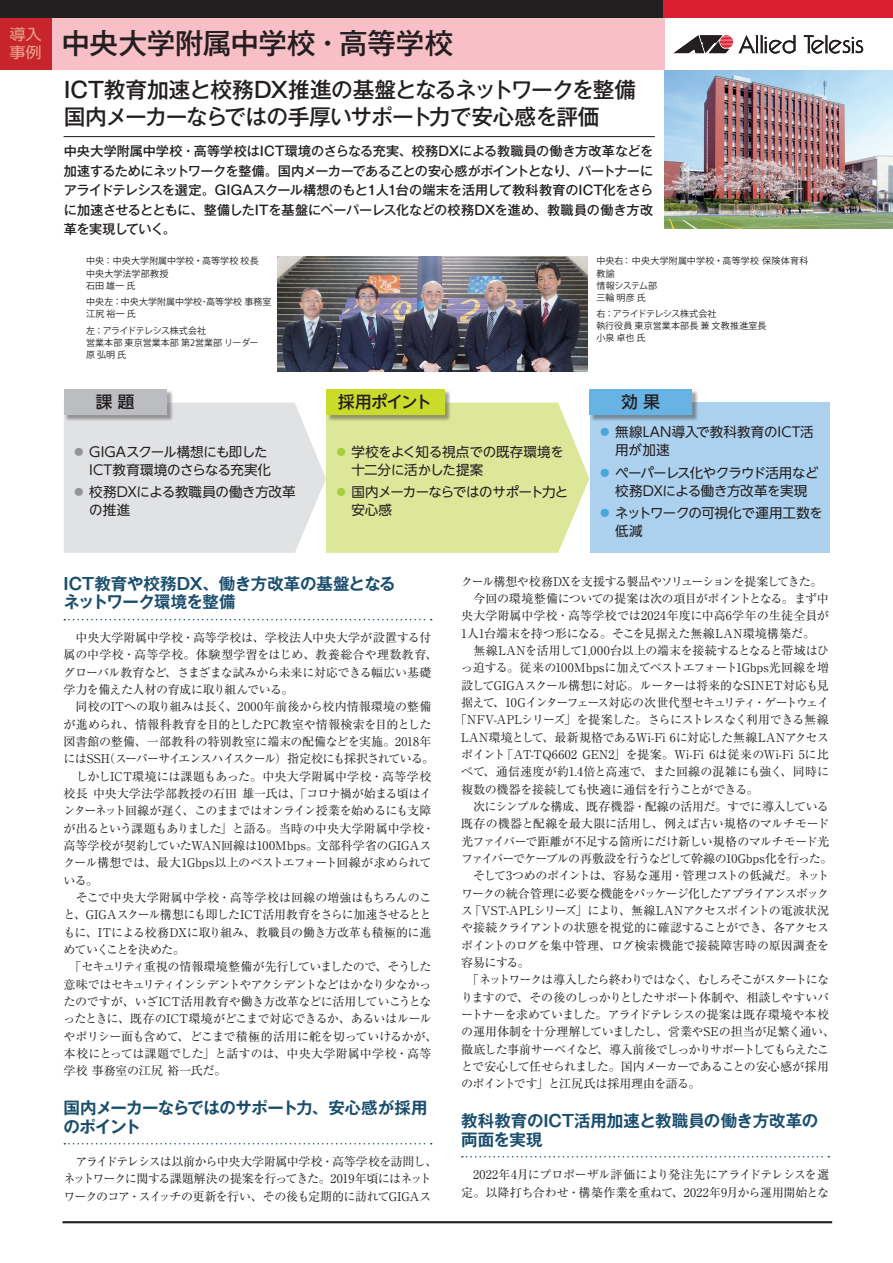
<style>
.page{position:relative;width:893px;height:1263px;background:#fff}
.page>*{position:absolute;margin:0;border:0;box-sizing:border-box;transform-origin:0 0}
.t1{font:500 28.5px "Gothic MB101 Pro";letter-spacing:-.01em;color:#231f20}
.t2{font:500 21.75px/27px "Gothic MB101 Pro";letter-spacing:-.04em;color:#231f20}
.t3{font:700 16.5px/18.8px "Gothic MB101 Pro De";letter-spacing:-.02em;color:#1a4e6e}
.t4{font:500 16.5px "UD Shin Go NT Pro";letter-spacing:-.075em;color:#231f20}
.t5{font:15px "UD Shin Go NT Pr 6 N";color:#e6a58e;scale:1.08 1}
.t6{font:13.5px/18px "UD Shin Go NT Pro";letter-spacing:-.02em;color:#231f20}
.t7{font:13.5px/18px "UD Shin Go NT Pro";letter-spacing:.01em;color:#231f20}
.t8{font:13.5px/18px "UD Shin Go NT Pro";letter-spacing:-.045em;color:#231f20}
.t9{font:500 13.2px/19.5px "Gothic MB101 Pro";letter-spacing:-.02em;color:#231f20;text-align:justify}
.t10{font:12px/17.4px "Ryumin Pro";letter-spacing:-.03em;color:#231f20}
.t11{font:12px/17.4px "Ryumin Pro";letter-spacing:-.05em;color:#231f20}
.t12{font:12px "Ryumin Pro";letter-spacing:.01em;color:#231f20}
.t13{font:12px "Ryumin Pro";letter-spacing:-.065em;color:#231f20}
.t14{font:12px "Ryumin Pro";letter-spacing:-.01em;color:#231f20}
.t15{font:12px "Ryumin Pro";letter-spacing:-.105em;color:#231f20}
.t16{font:12px "Ryumin Pro";letter-spacing:-.095em;color:#231f20}
.t17{font:12px "Ryumin Pro";letter-spacing:-.08em;color:#231f20}
.t18{font:12px "Ryumin Pro";color:#231f20}
.t19{font:12px "Ryumin Pro";letter-spacing:-.075em;color:#231f20}
.t20{font:12px "Ryumin Pro";letter-spacing:-.055em;color:#231f20}
.t21{font:12px "Ryumin Pro";letter-spacing:-.005em;color:#231f20}
.t22{font:9px/12.3px "Koz Go Pr 6 N";letter-spacing:.005em;color:#231f20}
</style>
<div class="page">
<hr style="left:63px;top:1221px;width:769px;height:2px;background:#231f20">
<div style="left:32px;top:13px;width:632px;height:57px;background:#f9bfc6"></div>
<div style="left:0;top:13px;width:51px;height:57px;background:#c8242b"></div>
<img style="left:664px;top:70px;width:229px;height:158px">
<hr style="left:64px;top:136px;width:591px;height:1px;background:#231f20">
<div style="left:644px;top:0;width:249px;height:17px;background:#db1e30"></div>
<div style="left:0;top:0;width:663px;height:17px;background:#231f20"></div>
<svg style="left:674px;top:35px;width:122px;height:19px"></svg>
<svg style="left:804px;top:35px;width:59px;height:19px"></svg>
<div style="left:590px;top:403px;width:239px;height:150px;background:#acd1ee"></div>
<div style="left:65px;top:390px;width:108px;height:31px;background:#231f20;opacity:.4"></div>
<div style="left:64px;top:389px;width:103px;height:26px;background:#bcbdc0"></div>
<div style="left:327px;top:390px;width:124px;height:31px;background:#231f20;opacity:.4"></div>
<div style="left:326px;top:389px;width:118px;height:26px;background:#cadb2a"></div>
<div style="left:590px;top:390px;width:109px;height:31px;background:#231f20;opacity:.4"></div>
<div style="left:589px;top:389px;width:103px;height:26px;background:#67b3e3"></div>
<svg style="left:64px;top:619px;width:368px;height:1px"></svg>
<svg style="left:64px;top:1143px;width:368px;height:1px"></svg>
<svg style="left:462px;top:1156px;width:367px;height:1px"></svg>
<img style="left:278px;top:256px;width:310px;height:115px">
<svg style="left:64px;top:403px;width:525px;height:150px"></svg>
<p class="t5" style="left:9px;top:22px;width:31px">導入</p>
<h1 class="t1" style="left:62px;top:20px;width:393px">中央大学附属中学校・高等学校</h1>
<h2 class="t2" style="left:64px;top:73px;width:574px">ICT教育加速と校務DX推進の基盤となるネットワークを整備国内メーカーならではの手厚いサポート力で安心感を評価</h2>
<p class="t9" style="left:64px;top:140px;width:591px">中央大学附属中学校・高等学校はICT環境のさらなる充実、校務DXによる教職員の働き方改革などを加速するためにネットワークを整備。国内メーカーであることの安心感がポイントとなり、パートナーにアライドテレシスを選定。GIGAスクール構想のもと1人1台の端末を活用して教科教育のICT化をさらに加速させるとともに、整備したITを基盤にペーパーレス化などの校務DXを進め、教職員の働き方改革を実現していく。</p>
<p class="t5" style="left:9px;top:40px;width:31px">事例</p>
<p class="t22" style="left:86px;top:255px;width:174px">中央 ：中央大学附属中学校・高等学校 校長中央大学法学部教授<br>石田 雄一 氏</p>
<p class="t22" style="left:86px;top:296px;width:187px">中央左：中央大学附属中学校･高等学校 事務室江尻 裕一 氏</p>
<p class="t22" style="left:86px;top:324px;width:174px">左：アライドテレシス株式会社<br>営業本部 東京営業本部 第2営業部 リーダー原 弘明 氏</p>
<p class="t22" style="left:596px;top:255px;width:214px">中央右：中央大学附属中学校・高等学校 保険体育科教諭<br>情報システム部<br>三輪 明彦 氏</p>
<p class="t22" style="left:596px;top:308px;width:172px">右：アライドテレシス株式会社<br>執行役員 東京営業本部長 兼 文教推進室長小泉 卓也 氏　</p>
<h3 class="t4" style="left:96px;top:388px;width:40px">課 題</h3>
<h3 class="t4" style="left:338px;top:388px;width:95px">採用ポイント</h3>
<h3 class="t4" style="left:622px;top:388px;width:40px">効 果</h3>
<p class="t6" style="left:89px;top:442px;width:183px">GIGAスクール構想にも即した<br>ICT教育環境のさらなる充実化</p>
<p class="t6" style="left:89px;top:482px;width:208px">校務DXによる教職員の働き方改革の推進</p>
<p class="t6" style="left:351px;top:442px;width:214px">学校をよく知る視点での既存環境を十二分に活かした提案</p>
<p class="t8" style="left:351px;top:482px;width:218px">国内メーカーならではのサポート力と安心感</p>
<p class="t7" style="left:615px;top:423px;width:200px">無線LAN導入で教科教育のICT活用が加速</p>
<p class="t6" style="left:615px;top:463px;width:205px">ペーパーレス化やクラウド活用など校務DXによる働き方改革を実現</p>
<p class="t6" style="left:615px;top:503px;width:209px">ネットワークの可視化で運用工数を低減</p>
<h3 class="t3" style="left:64px;top:572px;width:334px">ICT教育や校務DX、働き方改革の基盤となるネットワーク環境を整備</h3>
<p class="t10" style="left:64px;top:628px;width:375px">　中央大学附属中学校・高等学校は、学校法人中央大学が設置する付属の中学校・高等学校。体験型学習をはじめ、教養総合や理数教育、グローバル教育など、さまざまな試みから未来に対応できる幅広い基礎学力を備えた人材の育成に取り組んでいる。<br>　同校のITへの取り組みは長く、2000年前後から校内情報環境の整備が進められ、情報科教育を目的としたPC教室や情報検索を目的とした図書館の整備、一部教科の特別教室に端末の配備などを実施。2018年にはSSH（スーパーサイエンスハイスクール）指定校にも採択されている。　しかしICT環境には課題もあった。中央大学附属中学校・高等学校校長 中央大学法学部教授の石田 雄一氏は、「コロナ禍が始まる頃はインターネット回線が遅く、このままではオンライン授業を始めるにも支障が出るという課題もありました」と語る。当時の中央大学附属中学校・高等学校が契約していたWAN回線は100Mbps。文部科学省のGIGAスクール構想では、最大1Gbps以上のベストエフォート回線が求められている。<br>　そこで中央大学附属中学校・高等学校は回線の増強はもちろんのこと、GIGAスクール構想にも即したICT活用教育をさらに加速させるとともに、ITによる校務DXに取り組み、教職員の働き方改革も積極的に進めていくことを決めた。<br>　「セキュリティ重視の情報環境整備が先行していましたので、そうした意味ではセキュリティインシデントやアクシデントなどはかなり少なかったのですが、いざICT活用教育や働き方改革などに活用していこうとなったときに、既存のICT環境がどこまで対応できるか、あるいはルールやポリシー面も含めて、どこまで積極的活用に舵を切っていけるかが、本校にとっては課題でした」と話すのは、中央大学附属中学校・高等学校 事務室の江尻 裕一氏だ。</p>
<h3 class="t3" style="left:64px;top:1096px;width:366px">国内メーカーならではのサポート力、安心感が採用のポイント</h3>
<p class="t11" style="left:64px;top:1152px;width:375px">　アライドテレシスは以前から中央大学附属中学校・高等学校を訪問し、ネットワークに関する課題解決の提案を行ってきた。2019年頃にはネットワークのコア・スイッチの更新を行い、その後も定期的に訪れてGIGAス</p>
<p class="t17" style="left:461px;top:572px;width:363px">クール構想や校務DXを支援する製品やソリューションを提案してきた。</p>
<p class="t10" style="left:461px;top:589px;width:369px">　今回の環境整備についての提案は次の項目がポイントとなる。まず中</p>
<p class="t12" style="left:461px;top:606px;width:369px">央大学附属中学校・高等学校では2024年度に中高6学年の生徒全員が</p>
<p class="t10" style="left:461px;top:624px;width:355px">1人1台端末を持つ形になる。そこを見据えた無線LAN環境構築だ。</p>
<p class="t10" style="left:461px;top:641px;width:369px">　無線LANを活用して1,000台以上の端末を接続するとなると帯域はひ</p>
<p class="t10" style="left:461px;top:658px;width:369px">っ迫する。従来の100Mbpsに加えてベストエフォート1Gbps光回線を増</p>
<p class="t10" style="left:461px;top:676px;width:369px">設してGIGAスクール構想に対応。ルーターは将来的なSINET対応も見</p>
<p class="t15" style="left:461px;top:693px;width:369px">据えて、10Gインターフェース対応の次世代型セキュリティ・ゲートウェイ</p>
<p class="t11" style="left:455px;top:710px;width:375px">「NFV-APLシリーズ」を提案した。さらにストレスなく利用できる無線</p>
<p class="t14" style="left:461px;top:728px;width:369px">LAN環境として、最新規格であるWi-Fi 6に対応した無線LANアクセス</p>
<p class="t12" style="left:461px;top:745px;width:369px">ポイント「AT-TQ6602 GEN2」を提案。Wi-Fi 6は従来のWi-Fi 5に比</p>
<p class="t18" style="left:461px;top:762px;width:369px">べて、通信速度が約1.4倍と高速で、また回線の混雑にも強く、同時に</p>
<p class="t10" style="left:461px;top:780px;width:299px">複数の機器を接続しても快適に通信を行うことができる。</p>
<p class="t10" style="left:461px;top:797px;width:369px">　次にシンプルな構成、既存機器・配線の活用だ。すでに導入している</p>
<p class="t21" style="left:461px;top:814px;width:369px">既存の機器と配線を最大限に活用し、例えば古い規格のマルチモード</p>
<p class="t10" style="left:461px;top:832px;width:369px">光ファイバーで距離が不足する箇所にだけ新しい規格のマルチモード光</p>
<p class="t13" style="left:461px;top:849px;width:373px">ファイバーでケーブルの再敷設を行うなどして幹線の10Gbps化を行った。</p>
<p class="t11" style="left:461px;top:866px;width:369px">　そして3つめのポイントは、容易な運用・管理コストの低減だ。ネット</p>
<p class="t19" style="left:461px;top:884px;width:369px">ワークの統合管理に必要な機能をパッケージ化したアプライアンスボック</p>
<p class="t10" style="left:461px;top:901px;width:369px">ス「VST-APLシリーズ」により、無線LANアクセスポイントの電波状況</p>
<p class="t10" style="left:461px;top:918px;width:369px">や接続クライアントの状態を視覚的に確認することができ、各アクセス</p>
<p class="t12" style="left:461px;top:936px;width:369px">ポイントのログを集中管理、ログ検索機能で接続障害時の原因調査を</p>
<p class="t10" style="left:461px;top:953px;width:70px">容易にする。</p>
<p class="t16" style="left:461px;top:970px;width:369px">　「ネットワークは導入したら終わりではなく、むしろそこがスタートにな</p>
<p class="t10" style="left:461px;top:988px;width:369px">りますので、その後のしっかりとしたサポート体制や、相談しやすいパ</p>
<p class="t11" style="left:461px;top:1005px;width:369px">ートナーを求めていました。アライドテレシスの提案は既存環境や本校</p>
<p class="t10" style="left:461px;top:1022px;width:375px">の運用体制を十分理解していましたし、営業やSEの担当が足繁く通い、</p>
<p class="t13" style="left:461px;top:1040px;width:369px">徹底した事前サーベイなど、導入前後でしっかりサポートしてもらえたこ</p>
<p class="t20" style="left:461px;top:1057px;width:369px">とで安心して任せられました。国内メーカーであることの安心感が採用</p>
<p class="t10" style="left:461px;top:1074px;width:241px">のポイントです」と江尻氏は採用理由を語る。</p>
<h3 class="t3" style="left:461px;top:1109px;width:359px">教科教育のICT活用加速と教職員の働き方改革の両面を実現</h3>
<p class="t10" style="left:461px;top:1165px;width:369px;line-height:18px;text-align:right">2022年4月にプロポーザル評価により発注先にアライドテレシスを選定。以降打ち合わせ・構築作業を重ねて、2022年9月から運用開始とな</p>
</div>
